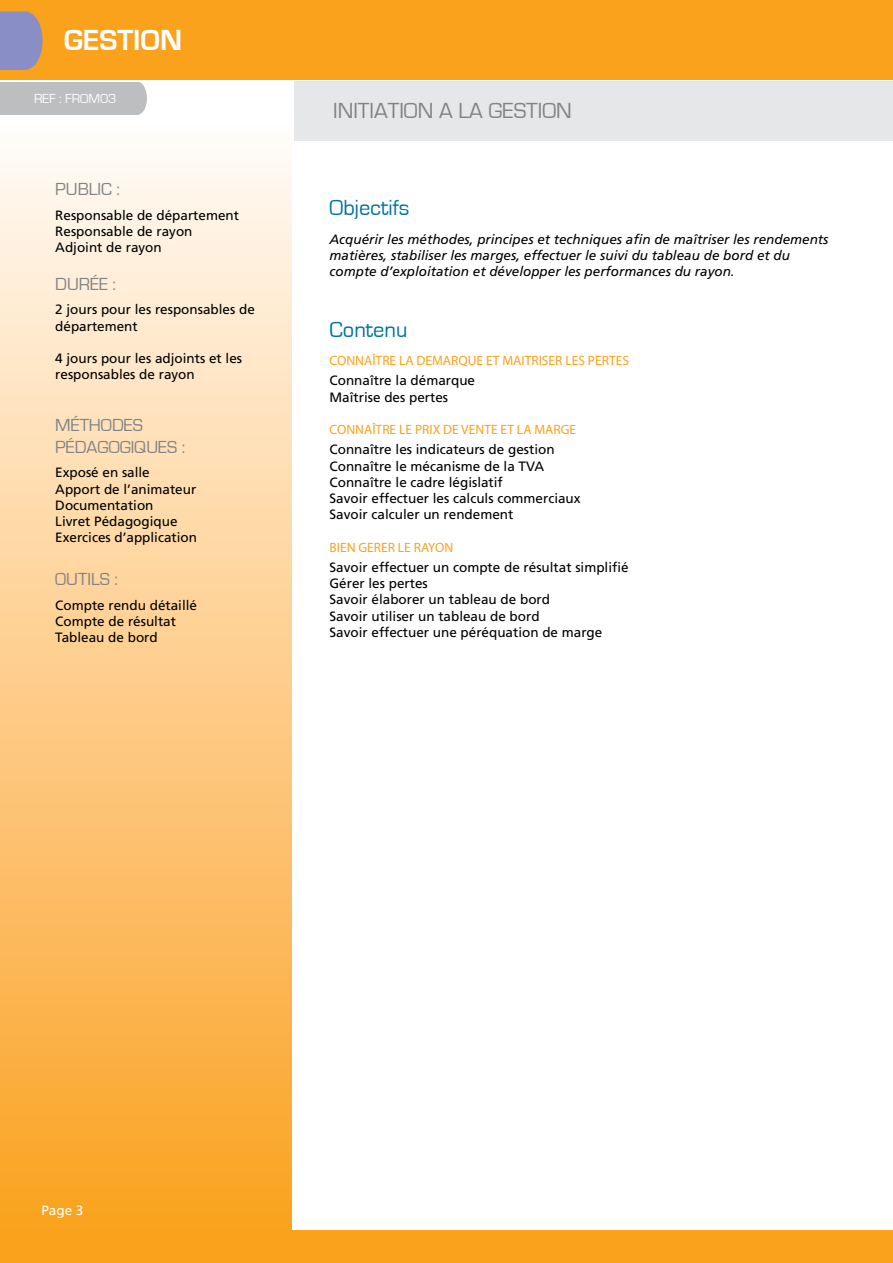
<style>
.page{position:relative;width:893px;height:1263px;background:#fff}
.page>*{position:absolute;margin:0;border:0;box-sizing:border-box;transform-origin:0 0}
.t1{font:700 30px "Eurostile";color:#fff}
.t2{font:22.5px "Eurostile";color:#808285}
.t3{font:22.5px "Eurostile";color:#00749f}
.t4{font:18px/21.6px "Eurostile";color:#808285}
.t5{font:13.5px/16.2px "Frutiger";color:#000}
.t6{font:italic 13.5px/16.2px "Frutiger";color:#000}
.t7{font:13.5px "Myriad Pro";color:#faa21b}
.t8{font:13.5px "Eurostile";color:#fff}
.t9{font:13.5px "Frutiger";color:#fff}
</style>
<div class="page">
<div style="left:0;top:0;width:893px;height:79px;background:#faa21b"></div>
<div style="left:0;top:119px;width:292px;height:1111px;background:linear-gradient(to bottom,#fffbf9,#fba121)"></div>
<div style="left:0;top:1229px;width:893px;height:34px;background:#faa21b"></div>
<svg style="left:0;top:11px;width:43px;height:59px"></svg>
<div style="left:295px;top:81px;width:598px;height:59px;background:#e6e7e8"></div>
<div style="left:0;top:82px;width:139px;height:33px;background:#bcbec0"></div>
<div style="left:129px;top:82px;width:18px;height:33px;background:#bcbec0;border-radius:50%"></div>
<h1 class="t1" style="left:64px;top:24px;width:120px">GESTION</h1>
<p class="t8" style="left:34px;top:91px;width:84px">REF : FROM03</p>
<h3 class="t4" style="left:55px;top:178px;width:66px">PUBLIC :</h3>
<p class="t5" style="left:55px;top:207px;width:185px">Responsable de département<br>Responsable de rayon<br>Adjoint de rayon</p>
<h3 class="t4" style="left:55px;top:273px;width:62px">DURÉE :</h3>
<p class="t5" style="left:55px;top:302px;width:201px">2 jours pour les responsables de département</p>
<p class="t5" style="left:55px;top:350px;width:188px">4 jours pour les adjoints et les responsables de rayon</p>
<h3 class="t4" style="left:55px;top:415px;width:131px">MÉTHODES<br>PÉDAGOGIQUES :</h3>
<p class="t5" style="left:55px;top:464px;width:143px">Exposé en salle<br>Apport de l’animateur<br>Documentation<br>Livret Pédagogique<br>Exercices d’application</p>
<h3 class="t4" style="left:55px;top:569px;width:64px">OUTILS :</h3>
<p class="t5" style="left:55px;top:597px;width:143px">Compte rendu détaillé<br>Compte de résultat<br>Tableau de bord</p>
<h2 class="t2" style="left:333px;top:99px;width:240px">INITIATION A LA GESTION</h2>
<h2 class="t3" style="left:330px;top:195px;width:81px">Objectifs</h2>
<p class="t6" style="left:330px;top:231px;width:500px">Acquérir les méthodes, principes et techniques afin de maîtriser les rendements matières, stabiliser les marges, effectuer le suivi du tableau de bord et du compte d’exploitation et développer les performances du rayon.</p>
<h2 class="t3" style="left:330px;top:317px;width:80px">Contenu</h2>
<p class="t7" style="left:330px;top:352px;width:301px">CONNAÎTRE LA DEMARQUE ET MAITRISER LES PERTES</p>
<p class="t5" style="left:330px;top:372px;width:147px">Connaître la démarque<br>Maîtrise des pertes</p>
<p class="t7" style="left:330px;top:421px;width:248px">CONNAÎTRE LE PRIX DE VENTE ET LA MARGE</p>
<p class="t5" style="left:330px;top:441px;width:253px">Connaître les indicateurs de gestion Connaître le mécanisme de la TVA Connaître le cadre législatif<br>Savoir effectuer les calculs commerciaux Savoir calculer un rendement</p>
<p class="t7" style="left:330px;top:539px;width:125px">BIEN GERER LE RAYON</p>
<p class="t5" style="left:330px;top:559px;width:301px">Savoir effectuer un compte de résultat simplifié Gérer les pertes<br>Savoir élaborer un tableau de bord<br>Savoir utiliser un tableau de bord<br>Savoir effectuer une péréquation de marge</p>
<p class="t9" style="left:41px;top:1203px;width:44px">Page 3</p>
</div>
